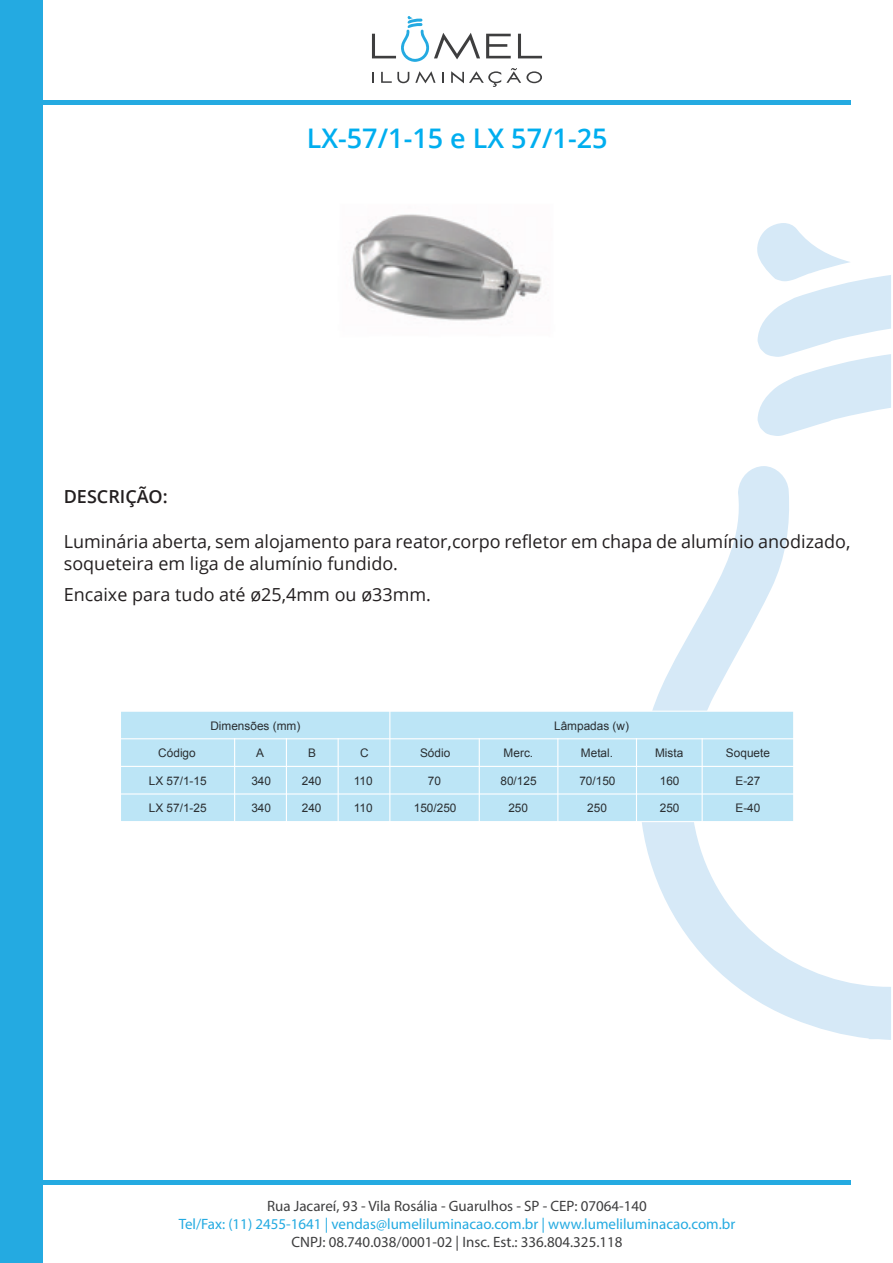
<style>
.page{position:relative;width:893px;height:1263px;background:#fff}
.page>*{position:absolute;margin:0;border:0;box-sizing:border-box;transform-origin:0 0}
.t1{font:600 27px "Open Sans";color:#00aeef}
.t2{font:18px/22.5px "Open Sans";color:#231f20}
.t3{font:600 18px "Open Sans";color:#231f20}
.t4{font:15px "Myriad Pro";color:#3e3e3f}
.t5{font:15px "Myriad Pro";color:#24aae1}
.t6{font:11.85px "Arial";color:#2a2e31}
</style>
<div class="page">
<svg style="left:486px;top:34px;width:25px;height:24px"></svg>
<svg style="left:518px;top:34px;width:24px;height:24px"></svg>
<svg style="left:372px;top:16px;width:108px;height:46px"></svg>
<svg style="left:372px;top:72px;width:2px;height:11px"></svg>
<svg style="left:381px;top:72px;width:28px;height:11px"></svg>
<svg style="left:415px;top:71px;width:21px;height:12px"></svg>
<svg style="left:442px;top:72px;width:2px;height:11px"></svg>
<svg style="left:451px;top:68px;width:91px;height:19px"></svg>
<div style="left:0;top:0;width:43px;height:1263px;background:#24aae1"></div>
<hr style="left:0;top:100px;width:850px;height:4px;background:#24aae1">
<hr style="left:0;top:1180px;width:850px;height:4px;background:#24aae1">
<svg style="left:642px;top:466px;width:249px;height:574px"></svg>
<svg style="left:757px;top:223px;width:134px;height:213px"></svg>
<img style="left:352px;top:214px;width:190px;height:107px">
<div style="left:120px;top:711px;width:270px;height:28px;background:#bce5f6"></div>
<div style="left:390px;top:711px;width:404px;height:28px;background:#bce5f6"></div>
<div style="left:120px;top:739px;width:115px;height:27px;background:#bce5f6"></div>
<div style="left:235px;top:739px;width:51px;height:27px;background:#bce5f6"></div>
<div style="left:286px;top:739px;width:52px;height:27px;background:#bce5f6"></div>
<div style="left:338px;top:739px;width:52px;height:27px;background:#bce5f6"></div>
<div style="left:390px;top:739px;width:89px;height:27px;background:#bce5f6"></div>
<div style="left:479px;top:739px;width:79px;height:27px;background:#bce5f6"></div>
<div style="left:558px;top:739px;width:78px;height:27px;background:#bce5f6"></div>
<div style="left:636px;top:739px;width:66px;height:27px;background:#bce5f6"></div>
<div style="left:702px;top:739px;width:92px;height:27px;background:#bce5f6"></div>
<div style="left:120px;top:766px;width:115px;height:28px;background:#bce5f6"></div>
<div style="left:235px;top:766px;width:51px;height:28px;background:#bce5f6"></div>
<div style="left:286px;top:766px;width:52px;height:28px;background:#bce5f6"></div>
<div style="left:338px;top:766px;width:52px;height:28px;background:#bce5f6"></div>
<div style="left:390px;top:766px;width:89px;height:28px;background:#bce5f6"></div>
<div style="left:479px;top:766px;width:79px;height:28px;background:#bce5f6"></div>
<div style="left:558px;top:766px;width:78px;height:28px;background:#bce5f6"></div>
<div style="left:636px;top:766px;width:66px;height:28px;background:#bce5f6"></div>
<div style="left:702px;top:766px;width:92px;height:28px;background:#bce5f6"></div>
<div style="left:120px;top:794px;width:115px;height:28px;background:#bce5f6"></div>
<div style="left:235px;top:794px;width:51px;height:28px;background:#bce5f6"></div>
<div style="left:286px;top:794px;width:52px;height:28px;background:#bce5f6"></div>
<div style="left:338px;top:794px;width:52px;height:28px;background:#bce5f6"></div>
<div style="left:390px;top:794px;width:89px;height:28px;background:#bce5f6"></div>
<div style="left:479px;top:794px;width:79px;height:28px;background:#bce5f6"></div>
<div style="left:558px;top:794px;width:78px;height:28px;background:#bce5f6"></div>
<div style="left:636px;top:794px;width:66px;height:28px;background:#bce5f6"></div>
<div style="left:702px;top:794px;width:92px;height:28px;background:#bce5f6"></div>
<hr style="left:234px;top:738px;width:1px;height:84px;background:#fff">
<hr style="left:286px;top:738px;width:1px;height:84px;background:#fff">
<hr style="left:338px;top:738px;width:1px;height:84px;background:#fff">
<hr style="left:389px;top:710px;width:1px;height:112px;background:#fff">
<hr style="left:479px;top:738px;width:1px;height:84px;background:#fff">
<hr style="left:557px;top:738px;width:1px;height:84px;background:#fff">
<hr style="left:636px;top:738px;width:1px;height:84px;background:#fff">
<hr style="left:702px;top:738px;width:1px;height:84px;background:#fff">
<hr style="left:120px;top:738px;width:674px;height:1px;background:#fff">
<hr style="left:120px;top:766px;width:674px;height:1px;background:#fff">
<hr style="left:120px;top:793px;width:674px;height:1px;background:#fff">
<hr style="left:120px;top:710px;width:1px;height:112px;background:#fff">
<hr style="left:793px;top:710px;width:1px;height:112px;background:#fff">
<hr style="left:120px;top:711px;width:674px;height:1px;background:#fff">
<hr style="left:120px;top:821px;width:674px;height:1px;background:#fff">
<h1 class="t1" style="left:307px;top:120px;width:302px">LX-57/1-15 e LX 57/1-25</h1>
<p class="t3" style="left:64px;top:484px;width:105px">DESCRIÇÃO:</p>
<p class="t2" style="left:64px;top:529px;width:788px">Luminária aberta, sem alojamento para reator,corpo refletor em chapa de alumínio anodizado, soqueteira em liga de alumínio fundido.</p>
<p class="t2" style="left:64px;top:583px;width:369px">Encaixe para tudo até ø25,4mm ou ø33mm.</p>
<p class="t6" style="left:210px;top:718px;width:91px">Dimensões (mm)</p>
<p class="t6" style="left:554px;top:718px;width:76px">Lâmpadas (w)</p>
<p class="t6" style="left:158px;top:745px;width:39px">Código</p>
<p class="t6" style="left:256px;top:745px;width:9px">A</p>
<p class="t6" style="left:308px;top:745px;width:9px">B</p>
<p class="t6" style="left:360px;top:745px;width:10px">C</p>
<p class="t6" style="left:420px;top:745px;width:32px">Sódio</p>
<p class="t6" style="left:504px;top:745px;width:31px">Merc.</p>
<p class="t6" style="left:581px;top:745px;width:34px">Metal.</p>
<p class="t6" style="left:655px;top:745px;width:30px">Mista</p>
<p class="t6" style="left:726px;top:745px;width:46px">Soquete</p>
<p class="t6" style="left:149px;top:773px;width:59px">LX 57/1-15</p>
<p class="t6" style="left:251px;top:773px;width:21px">340</p>
<p class="t6" style="left:302px;top:773px;width:21px">240</p>
<p class="t6" style="left:354px;top:773px;width:20px">110</p>
<p class="t6" style="left:428px;top:773px;width:15px">70</p>
<p class="t6" style="left:500px;top:773px;width:38px">80/125</p>
<p class="t6" style="left:579px;top:773px;width:38px">70/150</p>
<p class="t6" style="left:660px;top:773px;width:21px">160</p>
<p class="t6" style="left:735px;top:773px;width:26px">E-27</p>
<p class="t6" style="left:149px;top:800px;width:59px">LX 57/1-25</p>
<p class="t6" style="left:251px;top:800px;width:21px">340</p>
<p class="t6" style="left:302px;top:800px;width:21px">240</p>
<p class="t6" style="left:354px;top:800px;width:20px">110</p>
<p class="t6" style="left:414px;top:800px;width:44px">150/250</p>
<p class="t6" style="left:508px;top:800px;width:21px">250</p>
<p class="t6" style="left:587px;top:800px;width:21px">250</p>
<p class="t6" style="left:660px;top:800px;width:21px">250</p>
<p class="t6" style="left:735px;top:800px;width:26px">E-40</p>
<p class="t4" style="left:267px;top:1196px;width:381px">Rua Jacareí, 93 - Vila Rosália - Guarulhos - SP - CEP: 07064-140</p>
<p class="t5" style="left:179px;top:1214px;width:558px">Tel/Fax: (11) 2455-1641 | vendas@lumeliluminacao.com.br | www.lumeliluminacao.com.br</p>
<p class="t4" style="left:291px;top:1232px;width:333px">CNPJ: 08.740.038/0001-02 | Insc. Est.: 336.804.325.118</p>
</div>
